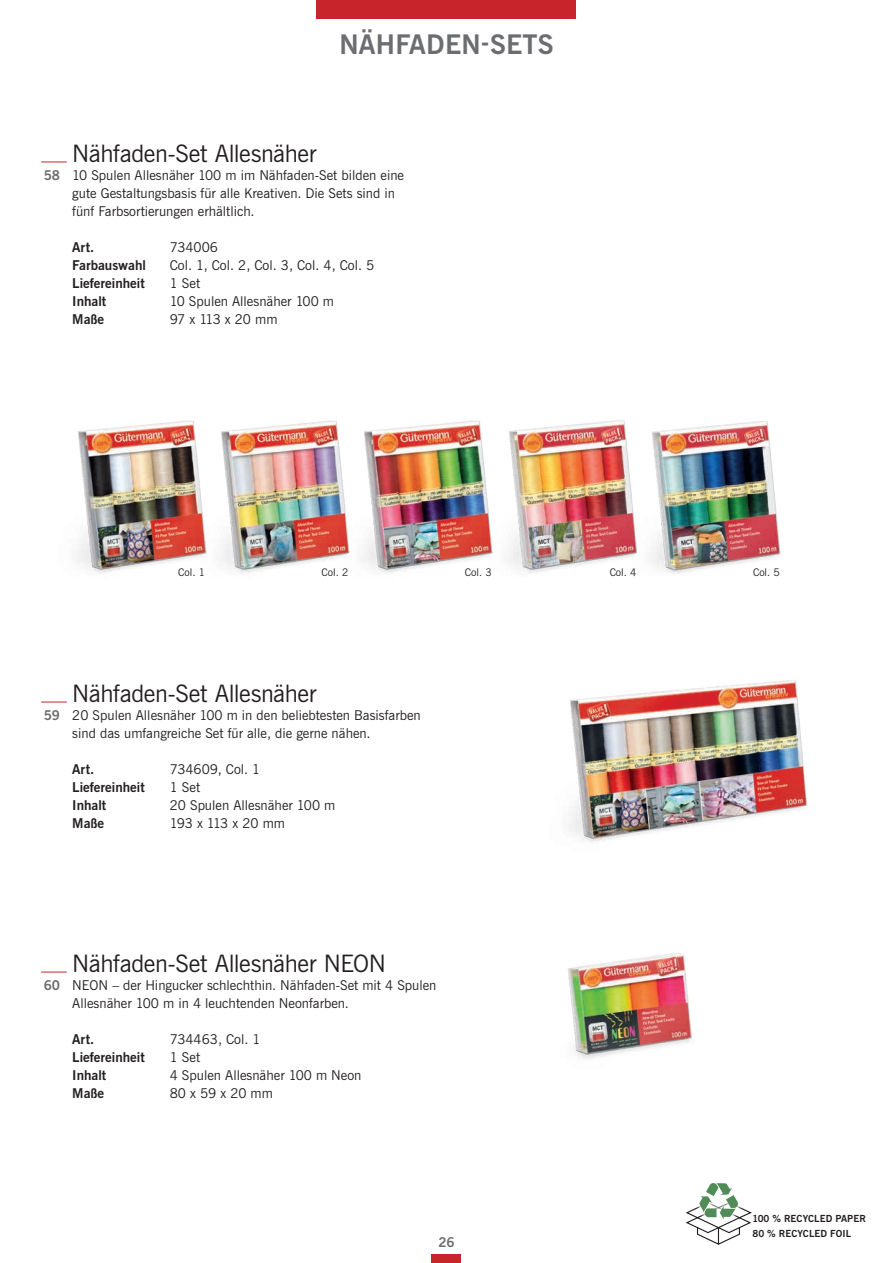
<style>
.page{position:relative;width:893px;height:1263px;background:#fff}
.page>*{position:absolute;margin:0;border:0;box-sizing:border-box;transform-origin:0 0}
.t1{font:700 27px "News Gothic";letter-spacing:.01em;color:#6c6d70}
.t2{font:24px "News Gothic";letter-spacing:-.02em;color:#231f20}
.t3{font:13.5px/18px "News Gothic";color:#231f20}
.t4{font:700 13.5px "News Gothic";color:#231f20}
.t5{font:13.5px "News Gothic";letter-spacing:-.04em;color:#231f20}
.t6{font:700 13.5px "News Gothic";color:#6c6d70}
.t7{font:10.5px "News Gothic";color:#231f20}
.t8{font:700 9.75px/15px "News Gothic";letter-spacing:.01em;color:#231f20}
</style>
<div class="page">
<div style="left:432px;top:1254px;width:29px;height:9px;background:#c8242b"></div>
<svg style="left:686px;top:1183px;width:66px;height:62px"></svg>
<div style="left:317px;top:0;width:259px;height:19px;background:#c8242b"></div>
<img style="left:650px;top:421px;width:131px;height:154px">
<img style="left:507px;top:420px;width:131px;height:153px">
<img style="left:364px;top:420px;width:129px;height:153px">
<img style="left:220px;top:420px;width:144px;height:153px">
<img style="left:77px;top:420px;width:143px;height:153px">
<img style="left:569px;top:680px;width:239px;height:162px">
<img style="left:568px;top:953px;width:124px;height:106px">
<svg style="left:41px;top:162px;width:26px;height:1px"></svg>
<svg style="left:41px;top:702px;width:26px;height:1px"></svg>
<svg style="left:41px;top:972px;width:26px;height:1px"></svg>
<h1 class="t1" style="left:339px;top:26px;width:216px">NÄHFADEN-SETS</h1>
<p class="t6" style="left:44px;top:166px;width:18px">58</p>
<h2 class="t2" style="left:72px;top:138px;width:246px">Nähfaden-Set Allesnäher</h2>
<p class="t3" style="left:72px;top:167px;width:333px">10 Spulen Allesnäher 100 m im Nähfaden-Set bilden eine gute Gestaltungsbasis für alle Kreativen. Die Sets sind in fünf Farbsortierungen erhältlich.</p>
<p class="t4" style="left:72px;top:238px;width:23px">Art.</p>
<p class="t3" style="left:170px;top:239px;width:50px">734006</p>
<p class="t4" style="left:72px;top:256px;width:75px">Farbauswahl</p>
<p class="t3" style="left:170px;top:257px;width:206px">Col. 1, Col. 2, Col. 3, Col. 4, Col. 5</p>
<p class="t4" style="left:72px;top:274px;width:74px">Liefereinheit</p>
<p class="t3" style="left:170px;top:275px;width:32px">1 Set</p>
<p class="t4" style="left:72px;top:292px;width:36px">Inhalt</p>
<p class="t3" style="left:170px;top:293px;width:166px">10 Spulen Allesnäher 100 m</p>
<p class="t4" style="left:72px;top:310px;width:34px">Maße</p>
<p class="t3" style="left:170px;top:311px;width:109px">97 x 113 x 20 mm</p>
<p class="t7" style="left:178px;top:566px;width:28px">Col. 1</p>
<p class="t7" style="left:322px;top:566px;width:28px">Col. 2</p>
<p class="t7" style="left:465px;top:566px;width:28px">Col. 3</p>
<p class="t7" style="left:610px;top:566px;width:28px">Col. 4</p>
<p class="t7" style="left:753px;top:566px;width:28px">Col. 5</p>
<p class="t6" style="left:44px;top:706px;width:18px">59</p>
<h2 class="t2" style="left:72px;top:678px;width:246px">Nähfaden-Set Allesnäher</h2>
<p class="t3" style="left:72px;top:707px;width:350px">20 Spulen Allesnäher 100 m in den beliebtesten Basisfarben sind das umfangreiche Set für alle, die gerne nähen.</p>
<p class="t4" style="left:72px;top:760px;width:23px">Art.</p>
<p class="t3" style="left:170px;top:761px;width:92px">734609, Col. 1</p>
<p class="t4" style="left:72px;top:778px;width:74px">Liefereinheit</p>
<p class="t3" style="left:170px;top:779px;width:32px">1 Set</p>
<p class="t4" style="left:72px;top:796px;width:36px">Inhalt</p>
<p class="t3" style="left:170px;top:797px;width:167px">20 Spulen Allesnäher 100 m</p>
<p class="t4" style="left:72px;top:814px;width:34px">Maße</p>
<p class="t5" style="left:170px;top:814px;width:117px">193 x 113 x 20 mm</p>
<p class="t6" style="left:44px;top:976px;width:18px">60</p>
<h2 class="t2" style="left:72px;top:948px;width:315px">Nähfaden-Set Allesnäher NEON</h2>
<p class="t3" style="left:72px;top:977px;width:366px">NEON – der Hingucker schlechthin. Nähfaden-Set mit 4 Spulen<br>Allesnäher 100 m in 4 leuchtenden Neonfarben.</p>
<p class="t4" style="left:72px;top:1030px;width:23px">Art.</p>
<p class="t3" style="left:170px;top:1031px;width:92px">734463, Col. 1</p>
<p class="t4" style="left:72px;top:1048px;width:74px">Liefereinheit</p>
<p class="t3" style="left:170px;top:1049px;width:32px">1 Set</p>
<p class="t4" style="left:72px;top:1066px;width:36px">Inhalt</p>
<p class="t3" style="left:170px;top:1067px;width:193px">4 Spulen Allesnäher 100 m Neon</p>
<p class="t4" style="left:72px;top:1084px;width:34px">Maße</p>
<p class="t3" style="left:170px;top:1085px;width:105px">80 x 59 x 20 mm</p>
<p class="t6" style="left:438px;top:1233px;width:18px">26</p>
<p class="t8" style="left:752px;top:1211px;width:115px">100 % RECYCLED PAPER<br>80 % RECYCLED FOIL</p>
</div>
